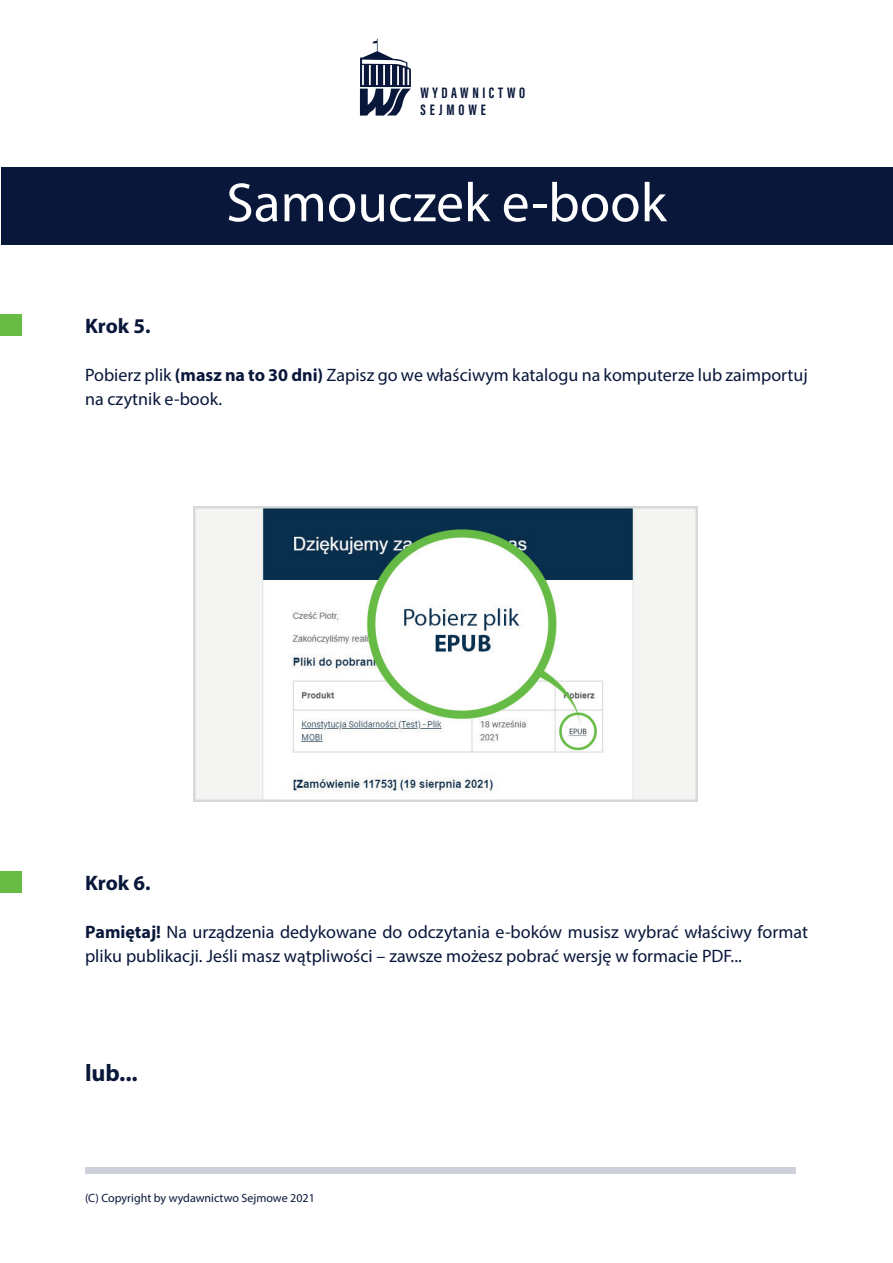
<style>
.page{position:relative;width:893px;height:1263px;background:#fff}
.page>*{position:absolute;margin:0;border:0;box-sizing:border-box;transform-origin:0 0}
.t1{font:55.5px "Myriad Pro";color:#fff}
.t2{font:700 24px "Myriad Pro";color:#09173a}
.t3{font:700 21px "Myriad Pro";color:#09173a}
.t4{font:18px/24px "Myriad Pro";color:#09173a}
.t5{font:700 15.6px/16.6px "Acumin Pro Extra Cond";letter-spacing:.24em;color:#09173a}
.t6{font:12px "Myriad Pro";color:#09173a}
.s1{font-weight:700}
</style>
<div class="page">
<svg style="left:360px;top:39px;width:51px;height:77px"></svg>
<div style="left:85px;top:1167px;width:711px;height:7px;background:#ced1d8"></div>
<div style="left:1px;top:168px;width:891px;height:77px;background:#09173a"></div>
<img style="left:194px;top:506px;width:504px;height:295px">
<div style="left:0;top:315px;width:21px;height:21px;background:#68bc45"></div>
<div style="left:0;top:872px;width:21px;height:21px;background:#68bc45"></div>
<p class="t5" style="left:420px;top:85px;width:106px">WYDAWNICTWO<br>SEJMOWE</p>
<h1 class="t1" style="left:226px;top:168px;width:442px">Samouczek e-book</h1>
<p class="t3" style="left:85px;top:312px;width:67px">Krok 5.</p>
<p class="t4" style="left:85px;top:362px;width:724px">Pobierz plik <span class="s1">(masz na to 30 dni)</span> Zapisz go we właściwym katalogu na komputerze lub zaimportuj na czytnik e-book.</p>
<p class="t3" style="left:85px;top:869px;width:67px">Krok 6.</p>
<p class="t4" style="left:85px;top:919px;width:724px"><span class="s1">Pamiętaj!</span> Na urządzenia dedykowane do odczytania e-boków musisz wybrać właściwy format pliku publikacji. Jeśli masz wątpliwości – zawsze możesz pobrać wersję w formacie PDF...</p>
<h2 class="t2" style="left:85px;top:1057px;width:54px">lub...</h2>
<p class="t6" style="left:85px;top:1190px;width:231px">(C) Copyright by wydawnictwo Sejmowe 2021</p>
</div>
